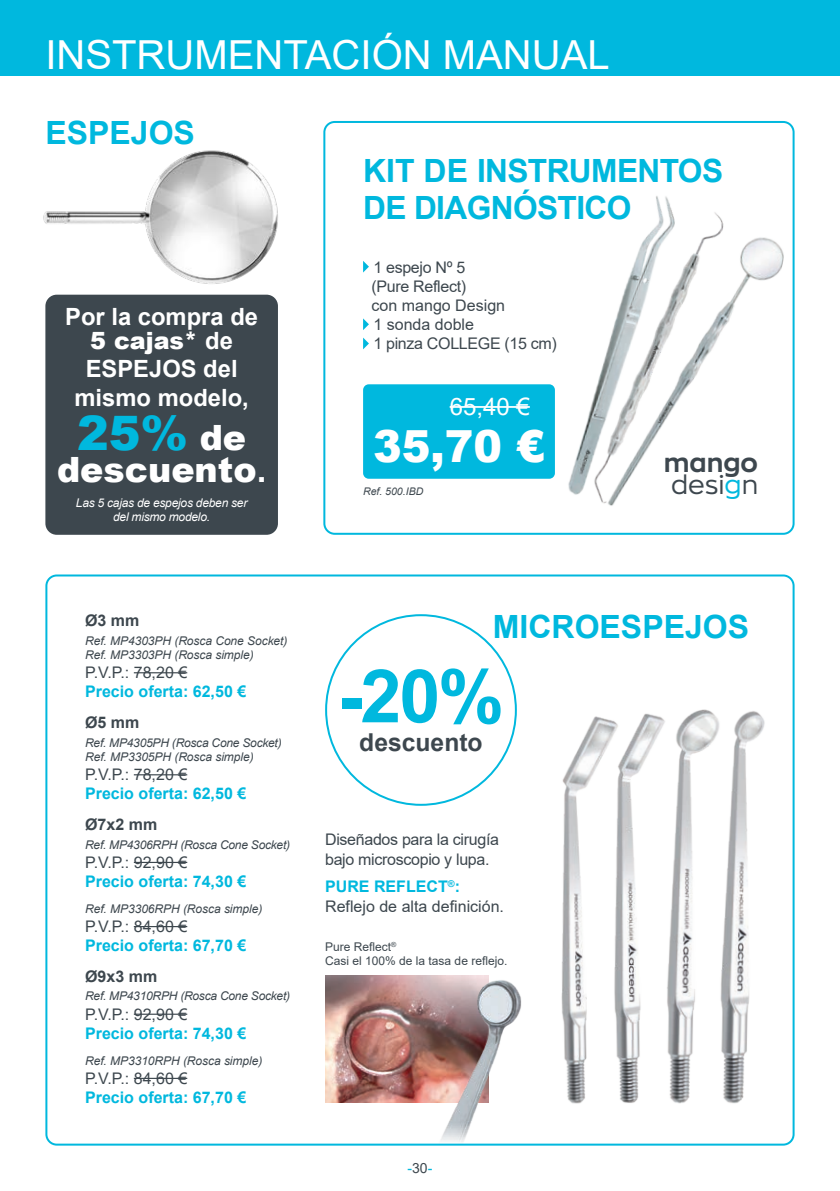
<style>
.page{position:relative;width:840px;height:1191px;background:#fff}
.page>*{position:absolute;margin:0;border:0;box-sizing:border-box;transform-origin:0 0}
.t1{font:700 74px "Arial";color:#00b8de}
.t2{font:900 47.6px "Arial";color:#00b8de}
.t3{font:900 44.2px "Arial";color:#fff}
.t4{font:40px "Arial";color:#fff}
.t5{font:900 34.8px "Arial";color:#fff}
.t6{font:700 32px/36.8px "Arial";letter-spacing:-.02em;color:#00b8de}
.t7{font:700 32px "Arial";color:#00b8de}
.t8{font:700 26px/22px "Zona Pro";color:#3d474e}
.t9{font:700 24.6px "Arial";color:#3d474e}
.t10{font:24px "Arial";color:#fff}
.t11{font:700 23.8px/24px "Arial";color:#fff;text-align:center}
.t12{font:16px/19.2px "Arial";letter-spacing:-.02em;color:#3d474e}
.t13{font:700 16px "Arial";color:#00b8de}
.t14{font:16px/19.2px "Arial";color:#3d474e}
.t15{font:700 16px "Arial";color:#3d474e}
.t16{font:14px "Arial";color:#00b8de}
.t17{font:italic 12px/14.4px "Arial";letter-spacing:-.005em;color:#3d474e}
.t18{font:italic 12px/14.4px "Arial";letter-spacing:-.02em;color:#fff;text-align:center}
.t19{font:12px/14.4px "Arial";color:#3d474e}
.t20{font:italic 10.4px "Arial";color:#3d474e}
.s1{font-weight:900}
.s2{font-size:34.8px;color:#fff}
.s3{font-weight:700}
.s4{font-weight:400}
.s5{font-weight:400;color:#00b8de}
.s6{font-weight:700;color:#00b8de}
.s7{color:#3d474e}
</style>
<div class="page">
<div style="left:323px;top:121px;width:471px;height:414px;border:2px solid #00b8de;border-radius:10px"></div>
<div style="left:0;top:0;width:839px;height:76px;background:#00b8de"></div>
<div style="left:45px;top:295px;width:233px;height:240px;background:#3d474e;border-radius:11px"></div>
<img style="left:674px;top:709px;width:38px;height:395px">
<img style="left:625px;top:713px;width:49px;height:390px">
<img style="left:712px;top:711px;width:53px;height:393px">
<img style="left:561px;top:716px;width:64px;height:388px">
<img style="left:325px;top:975px;width:88px;height:128px">
<img style="left:413px;top:975px;width:113px;height:170px">
<hr style="left:134px;top:672px;width:53px;height:1px;background:#3d474e">
<hr style="left:134px;top:774px;width:53px;height:1px;background:#3d474e">
<hr style="left:134px;top:862px;width:53px;height:1px;background:#3d474e">
<hr style="left:134px;top:926px;width:53px;height:1px;background:#3d474e">
<hr style="left:134px;top:1013px;width:53px;height:1px;background:#3d474e">
<hr style="left:134px;top:1077px;width:53px;height:2px;background:#3d474e">
<img style="left:552px;top:177px;width:240px;height:357px">
<svg style="left:363px;top:261px;width:6px;height:11px"></svg>
<svg style="left:363px;top:318px;width:6px;height:12px"></svg>
<svg style="left:363px;top:337px;width:6px;height:12px"></svg>
<img style="left:43px;top:150px;width:235px;height:134px">
<div style="left:363px;top:384px;width:191px;height:95px;background:#00b8de;border-radius:6px"></div>
<hr style="left:449px;top:406px;width:80px;height:2px;background:#fff">
<h3 class="t4" style="left:45px;top:27px;width:565px">INSTRUMENTACIÓN MANUAL</h3>
<h3 class="t7" style="left:45px;top:110px;width:151px">ESPEJOS</h3>
<h3 class="t11" style="left:65px;top:304px;width:194px">Por la compra de<br><span class="s1">5 cajas*</span> de</h3>
<h3 class="t11" style="left:74px;top:355px;width:176px;line-height:28.6px">ESPEJOS del mismo modelo,</h3>
<h2 class="t2" style="left:77px;top:398px;width:170px">25% <span class="s2">de</span></h2>
<h3 class="t5" style="left:57px;top:444px;width:211px">descuento<span class="s3">.</span></h3>
<p class="t18" style="left:76px;top:496px;width:173px">Las 5 cajas de espejos deben ser del mismo modelo.</p>
<h3 class="t6" style="left:363px;top:152px;width:361px">KIT DE INSTRUMENTOS<br>DE DIAGNÓSTICO</h3>
<h3 class="t12" style="left:371px;top:257px;width:187px">1 espejo Nº 5<br>(Pure Reflect)<br>con mango Design<br>1 sonda doble<br>1 pinza COLLEGE (15 cm)</h3>
<h3 class="t10" style="left:449px;top:390px;width:82px">65,40 €</h3>
<h3 class="t3" style="left:373px;top:414px;width:173px">35,70 €</h3>
<p class="t20" style="left:363px;top:485px;width:62px">Ref. 500.IBD</p>
<h3 class="t8" style="left:663px;top:451px;width:95px">mango <span class="s4">desi</span><span class="s5">g</span><span class="s4">n</span></h3>
<h3 class="t15" style="left:85px;top:609px;width:56px">Ø3 mm</h3>
<p class="t17" style="left:85px;top:633px;width:204px">Ref. MP4303PH (Rosca Cone Socket)<br>Ref. MP3303PH (Rosca simple)</p>
<h3 class="t12" style="left:85px;top:663px;width:104px">P.V.P.: 78,20 €</h3>
<h3 class="t13" style="left:85px;top:680px;width:162px">Precio oferta: 62,50 €</h3>
<h3 class="t15" style="left:85px;top:711px;width:56px">Ø5 mm</h3>
<p class="t17" style="left:85px;top:735px;width:198px">Ref. MP4305PH (Rosca Cone Socket)<br>Ref. MP3305PH (Rosca simple)</p>
<h3 class="t12" style="left:85px;top:765px;width:104px">P.V.P.: 78,20 €</h3>
<h3 class="t13" style="left:85px;top:782px;width:162px">Precio oferta: 62,50 €</h3>
<h3 class="t15" style="left:85px;top:813px;width:74px">Ø7x2 mm</h3>
<p class="t17" style="left:85px;top:837px;width:206px">Ref. MP4306RPH (Rosca Cone Socket)</p>
<h3 class="t12" style="left:85px;top:852px;width:104px">P.V.P.: 92,90 €</h3>
<h3 class="t13" style="left:85px;top:870px;width:162px">Precio oferta: 74,30 €</h3>
<p class="t17" style="left:85px;top:901px;width:179px">Ref. MP3306RPH (Rosca simple)</p>
<h3 class="t12" style="left:85px;top:916px;width:104px">P.V.P.: 84,60 €</h3>
<h3 class="t13" style="left:85px;top:934px;width:162px">Precio oferta: 67,70 €</h3>
<h3 class="t15" style="left:85px;top:964px;width:74px">Ø9x3 mm</h3>
<p class="t17" style="left:85px;top:989px;width:206px">Ref. MP4310RPH (Rosca Cone Socket)</p>
<h3 class="t12" style="left:85px;top:1004px;width:104px">P.V.P.: 92,90 €</h3>
<h3 class="t13" style="left:85px;top:1021px;width:162px">Precio oferta: 74,30 €</h3>
<p class="t17" style="left:85px;top:1053px;width:179px">Ref. MP3310RPH (Rosca simple)</p>
<h3 class="t12" style="left:85px;top:1068px;width:104px">P.V.P.: 84,60 €</h3>
<h3 class="t13" style="left:85px;top:1086px;width:162px">Precio oferta: 67,70 €</h3>
<h3 class="t7" style="left:492px;top:603px;width:258px">MICROESPEJOS</h3>
<h1 class="t1" style="left:338px;top:644px;width:167px">-20%</h1>
<h3 class="t9" style="left:359px;top:724px;width:125px">descuento</h3>
<h3 class="t12" style="left:325px;top:830px;width:175px">Diseñados para la cirugía bajo microscopio y lupa.</h3>
<h3 class="t14" style="left:325px;top:877px;width:180px"><span class="s6">PURE REFLECT</span><sup>®</sup><span class="s6">:<br></span>Reflejo de alta definición.</h3>
<p class="t19" style="left:325px;top:939px;width:184px">Pure Reflect<sup>®<br></sup>Casi el 100% de la tasa de reflejo.</p>
<p class="t16" style="left:407px;top:1158px;width:26px">-<span class="s7">30</span>-</p>
</div>
